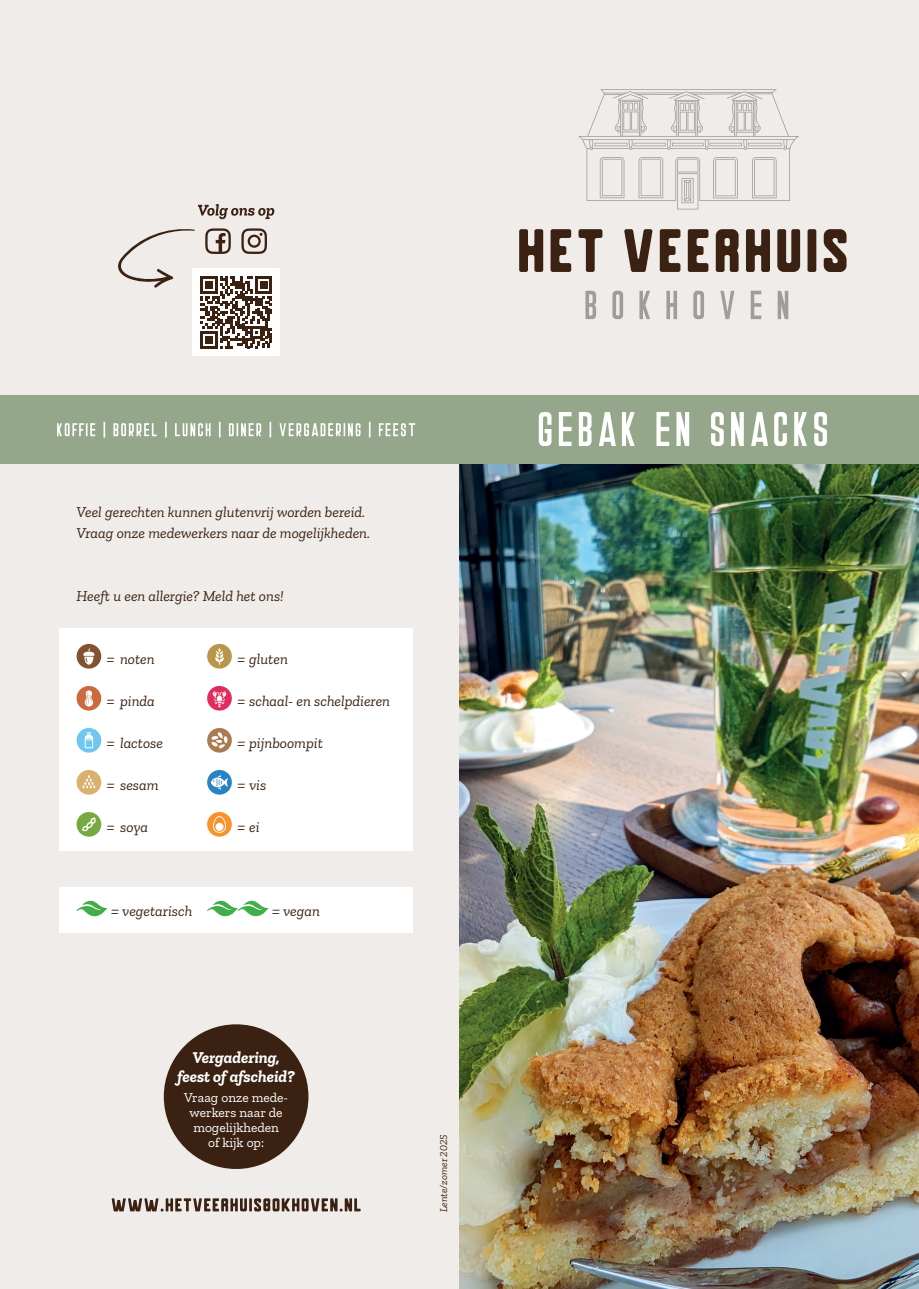
<style>
.page{position:relative;width:919px;height:1289px;background:#fff}
.page>*{position:absolute;margin:0;border:0;box-sizing:border-box;transform-origin:0 0}
.t1{font:italic 700 16.5px/19.5px "Zilla Slab";color:#fff;text-align:center}
.t2{font:italic 15px/21px "Zilla Slab";color:#3a2111}
.t3{font:13.5px/15px "Zilla Slab";color:#fff;text-align:center}
.t4{font:italic 10.5px "Zilla Slab";color:#3a2111}
</style>
<div class="page">
<div style="left:0;top:0;width:918px;height:1288px;background:#f0ece9"></div>
<svg style="left:585px;top:291px;width:11px;height:28px"></svg>
<svg style="left:612px;top:291px;width:11px;height:28px"></svg>
<svg style="left:639px;top:291px;width:11px;height:28px"></svg>
<svg style="left:666px;top:291px;width:11px;height:28px"></svg>
<svg style="left:693px;top:291px;width:11px;height:28px"></svg>
<svg style="left:720px;top:291px;width:14px;height:28px"></svg>
<svg style="left:750px;top:291px;width:11px;height:28px"></svg>
<svg style="left:777px;top:291px;width:11px;height:28px"></svg>
<svg style="left:519px;top:229px;width:24px;height:43px"></svg>
<svg style="left:550px;top:229px;width:21px;height:43px"></svg>
<svg style="left:578px;top:229px;width:24px;height:43px"></svg>
<svg style="left:624px;top:229px;width:28px;height:43px"></svg>
<svg style="left:659px;top:229px;width:21px;height:43px"></svg>
<svg style="left:687px;top:229px;width:21px;height:43px"></svg>
<svg style="left:715px;top:229px;width:23px;height:43px"></svg>
<svg style="left:746px;top:229px;width:24px;height:43px"></svg>
<svg style="left:777px;top:229px;width:23px;height:43px"></svg>
<div style="left:807px;top:229px;width:9px;height:43px;background:#3a2111;border-radius:2px"></div>
<svg style="left:823px;top:229px;width:23px;height:43px"></svg>
<svg style="left:578px;top:89px;width:221px;height:120px"></svg>
<svg style="left:112px;top:1198px;width:248px;height:13px"></svg>
<div style="left:164px;top:1024px;width:144px;height:144px;background:#3a2111;border-radius:50%"></div>
<div style="left:192px;top:268px;width:88px;height:88px;background:#fff"></div>
<svg style="left:198px;top:204px;width:76px;height:15px"></svg>
<svg style="left:118px;top:228px;width:154px;height:120px"></svg>
<img style="left:459px;top:463px;width:459px;height:825px">
<div style="left:0;top:395px;width:918px;height:68px;background:#95a78b"></div>
<svg style="left:57px;top:422px;width:358px;height:15px"></svg>
<svg style="left:538px;top:412px;width:288px;height:34px"></svg>
<div style="left:60px;top:887px;width:352px;height:46px;background:#fff"></div>
<div style="left:60px;top:628px;width:352px;height:222px;background:#fff"></div>
<div style="left:77px;top:644px;width:24px;height:24px;background:#835230;border-radius:50%"></div>
<svg style="left:83px;top:648px;width:12px;height:16px"></svg>
<div style="left:207px;top:644px;width:25px;height:24px;background:#ba964a;border-radius:50%"></div>
<svg style="left:215px;top:648px;width:9px;height:16px"></svg>
<div style="left:77px;top:686px;width:24px;height:24px;background:#cb693f;border-radius:50%"></div>
<svg style="left:85px;top:690px;width:8px;height:16px"></svg>
<div style="left:207px;top:686px;width:25px;height:24px;background:#e42b5e;border-radius:50%"></div>
<svg style="left:212px;top:691px;width:15px;height:16px"></svg>
<div style="left:77px;top:728px;width:24px;height:24px;background:#6fc6ef;border-radius:50%"></div>
<svg style="left:85px;top:732px;width:8px;height:16px"></svg>
<div style="left:207px;top:728px;width:25px;height:24px;background:#a97b50;border-radius:50%"></div>
<svg style="left:211px;top:732px;width:16px;height:16px"></svg>
<div style="left:77px;top:770px;width:24px;height:24px;background:#d9b06e;border-radius:50%"></div>
<svg style="left:82px;top:775px;width:13px;height:13px"></svg>
<div style="left:207px;top:770px;width:25px;height:24px;background:#2783c5;border-radius:50%"></div>
<svg style="left:211px;top:775px;width:17px;height:14px"></svg>
<div style="left:77px;top:812px;width:24px;height:24px;background:#77a942;border-radius:50%"></div>
<svg style="left:82px;top:817px;width:14px;height:15px"></svg>
<div style="left:207px;top:812px;width:25px;height:24px;background:#f79328;border-radius:50%"></div>
<svg style="left:213px;top:816px;width:13px;height:16px"></svg>
<svg style="left:76px;top:900px;width:31px;height:16px"></svg>
<svg style="left:207px;top:900px;width:61px;height:16px"></svg>
<p class="t2" style="left:77px;top:501px;width:295px">Veel gerechten kunnen glutenvrij worden bereid.<br>Vraag onze medewerkers naar de mogelijkheden.</p>
<p class="t2" style="left:77px;top:585px;width:209px">Heeft u een allergie? Meld het ons!</p>
<p class="t2" style="left:107px;top:648px;width:50px">= noten</p>
<p class="t2" style="left:237px;top:648px;width:52px">= gluten</p>
<p class="t2" style="left:107px;top:690px;width:50px">= pinda</p>
<p class="t2" style="left:237px;top:690px;width:154px">= schaal- en schelpdieren</p>
<p class="t2" style="left:107px;top:732px;width:58px">= lactose</p>
<p class="t2" style="left:237px;top:732px;width:87px">= pijnboompit</p>
<p class="t2" style="left:107px;top:774px;width:53px">= sesam</p>
<p class="t2" style="left:237px;top:774px;width:31px">= vis</p>
<p class="t2" style="left:107px;top:816px;width:43px">= soya</p>
<p class="t2" style="left:237px;top:816px;width:24px">= ei</p>
<p class="t2" style="left:111px;top:900px;width:83px">= vegetarisch</p>
<p class="t2" style="left:272px;top:900px;width:50px">= vegan</p>
<p class="t1" style="left:177px;top:1047px;width:119px">Vergadering, feest of afscheid?</p>
<p class="t3" style="left:184px;top:1089px;width:106px">Vraag onze mede&shy;werkers naar de mogelijkheden<br>of kijk op:</p>
<p class="t4" style="left:438px;top:1212px;width:79px;rotate:-90deg">Lente/zomer 2025</p>
</div>
